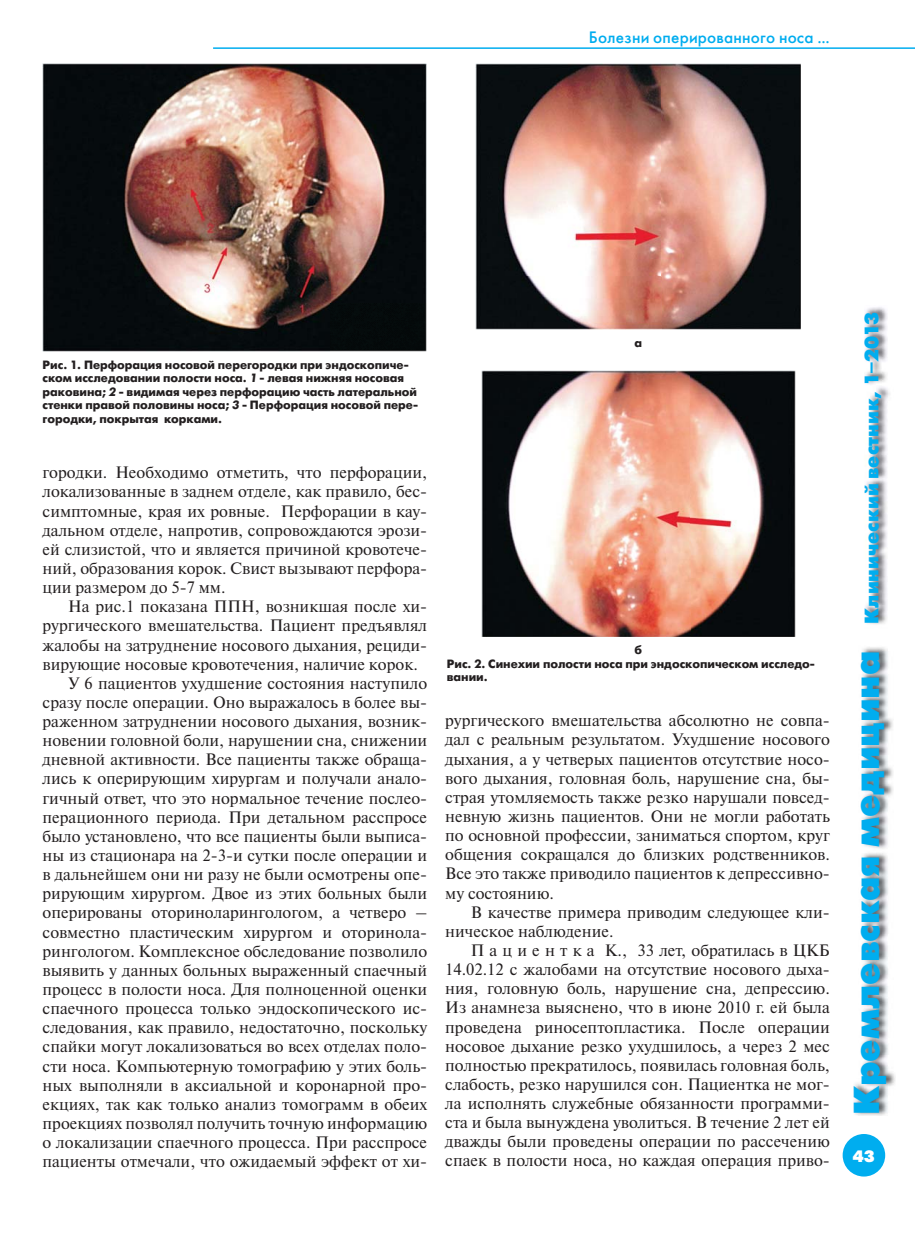
<style>
.page{position:relative;width:915px;height:1234px;background:#fff}
.page>*{position:absolute;margin:0;border:0;box-sizing:border-box;transform-origin:0 0}
.t1{font:36px "Futuris XC";color:#00adef}
.t2{font:19.5px "Futuris XC";color:#00adef}
.t3{font:16.5px/19.2px "Newton C";color:#231f20;text-align:justify}
.t4{font:16.5px "Futuris C";letter-spacing:.01em;color:#00adef}
.t5{font:16.5px "Futuris XC";color:#fff}
.t6{font:700 12px/13.5px "Futuris C";color:#231f20}
.s1{font-style:italic}
</style>
<div class="page">
<div style="left:842px;top:1133px;width:42px;height:43px;background:#00adef;border-radius:50%"></div>
<hr style="left:213px;top:47px;width:701px;height:2px;background:#00adef">
<img style="left:853px;top:307px;width:41px;height:808px">
<img style="left:43px;top:64px;width:383px;height:287px">
<img style="left:475px;top:64px;width:325px;height:265px">
<img style="left:481px;top:370px;width:313px;height:266px">
<p class="t4" style="left:588px;top:31px;width:242px">Болезни оперированного носа ...</p>
<p class="t6" style="left:43px;top:359px;width:377px">Рис. 1. Перфорация носовой перегородки при эндоскопиче&shy;ском исследовании полости носа. <span class="s1">1</span> - левая нижняя носовая раковина; <span class="s1">2</span> - видимая через перфорацию часть латеральной стенки правой половины носа; <span class="s1">3</span> - Перфорация носовой пере&shy;городки, покрытая корками.</p>
<p class="t3" style="left:43px;top:464px;width:386px">городки. Необходимо отметить, что перфорации, локализованные в заднем отделе, как правило, бес&shy;симптомные, края их ровные. Перфорации в кау&shy;дальном отделе, напротив, сопровождаются эрози&shy;ей слизистой, что и является причиной кровотече&shy;ний, образования корок. Свист вызывают перфора&shy;ции размером до 5-7 мм.</p>
<p class="t3" style="left:68px;top:598px;width:360px">На рис.1 показана ППН, возникшая после хи-</p>
<p class="t3" style="left:43px;top:617px;width:386px">рургического вмешательства. Пациент предъявлял</p>
<p class="t3" style="left:43px;top:636px;width:386px">жалобы на затруднение носового дыхания, рециди-</p>
<p class="t3" style="left:43px;top:656px;width:376px">вирующие носовые кровотечения, наличие корок.</p>
<p class="t3" style="left:68px;top:675px;width:360px">У 6 пациентов ухудшение состояния наступило</p>
<p class="t3" style="left:43px;top:694px;width:386px">сразу после операции. Оно выражалось в более вы-</p>
<p class="t3" style="left:43px;top:713px;width:386px">раженном затруднении носового дыхания, возник-</p>
<p class="t3" style="left:43px;top:732px;width:386px">новении головной боли, нарушении сна, снижении</p>
<p class="t3" style="left:43px;top:751px;width:386px">дневной активности. Все пациенты также обраща-</p>
<p class="t3" style="left:43px;top:770px;width:386px">лись к оперирующим хирургам и получали анало-</p>
<p class="t3" style="left:43px;top:789px;width:386px">гичный ответ, что это нормальное течение послео-</p>
<p class="t3" style="left:43px;top:809px;width:386px">перационного периода. При детальном расспросе</p>
<p class="t3" style="left:43px;top:828px;width:386px">было установлено, что все пациенты были выписа-</p>
<p class="t3" style="left:43px;top:847px;width:386px">ны из стационара на 2-3-и сутки после операции и</p>
<p class="t3" style="left:43px;top:866px;width:386px">в дальнейшем они ни разу не были осмотрены опе-</p>
<p class="t3" style="left:43px;top:885px;width:386px">рирующим хирургом. Двое из этих больных были</p>
<p class="t3" style="left:43px;top:904px;width:386px">оперированы оториноларингологом, а четверо –</p>
<p class="t3" style="left:43px;top:923px;width:386px">совместно пластическим хирургом и оторинола-</p>
<p class="t3" style="left:43px;top:942px;width:386px">рингологом. Комплексное обследование позволило</p>
<p class="t3" style="left:43px;top:962px;width:386px">выявить у данных больных выраженный спаечный</p>
<p class="t3" style="left:43px;top:981px;width:386px">процесс в полости носа. Для полноценной оценки</p>
<p class="t3" style="left:43px;top:1000px;width:386px">спаечного процесса только эндоскопического ис-</p>
<p class="t3" style="left:43px;top:1019px;width:386px">следования, как правило, недостаточно, поскольку</p>
<p class="t3" style="left:43px;top:1038px;width:386px">спайки могут локализоваться во всех отделах поло-</p>
<p class="t3" style="left:43px;top:1057px;width:386px">сти носа. Компьютерную томографию у этих боль-</p>
<p class="t3" style="left:43px;top:1076px;width:386px">ных выполняли в аксиальной и коронарной про-</p>
<p class="t3" style="left:43px;top:1095px;width:386px">екциях, так как только анализ томограмм в обеих</p>
<p class="t3" style="left:43px;top:1115px;width:386px">проекциях позволял получить точную информацию</p>
<p class="t3" style="left:43px;top:1134px;width:386px">о локализации спаечного процесса. При расспросе</p>
<p class="t3" style="left:43px;top:1153px;width:386px">пациенты отмечали, что ожидаемый эффект от хи-</p>
<p class="t6" style="left:634px;top:337px;width:9px">а</p>
<p class="t6" style="left:446px;top:644px;width:369px;text-indent:188px">б<br>Рис. 2. Синехии полости носа при эндоскопическом исследо&shy;вании.</p>
<p class="t3" style="left:445px;top:712px;width:386px">рургического вмешательства абсолютно не совпа&shy;дал с реальным результатом. Ухудшение носового дыхания, а у четверых пациентов отсутствие носо&shy;вого дыхания, головная боль, нарушение сна, бы&shy;страя утомляемость также резко нарушали повсед&shy;невную жизнь пациентов. Они не могли работать по основной профессии, заниматься спортом, круг общения сокращался до близких родственников.<br>Все это также приводило пациентов к депрессивно&shy;му состоянию.</p>
<p class="t3" style="left:445px;top:903px;width:386px;text-indent:26px">В качестве примера приводим следующее кли&shy;ническое наблюдение.</p>
<p class="t3" style="left:445px;top:942px;width:386px;text-indent:26px">П а ц и е н т к а К., 33 лет, обратилась в ЦКБ 14.02.12 с жалобами на отсутствие носового дыха&shy;ния, головную боль, нарушение сна, депрессию.<br>Из анамнеза выяснено, что в июне 2010 г. ей была проведена риносептопластика. После операции носовое дыхание резко ухудшилось, а через 2 мес полностью прекратилось, появилась головная боль, слабость, резко нарушился сон. Пациентка не мог&shy;ла исполнять служебные обязанности программи&shy;ста и была вынуждена уволиться. В течение 2 лет ей дважды были проведены операции по рассечению спаек в полости носа, но каждая операция приво-</p>
<p class="t2" style="left:864px;top:623px;width:313px;rotate:-90deg">Клинический вестник, 1–2013</p>
<h1 class="t1" style="left:853px;top:1114px;width:466px;rotate:-90deg">Кремлевская медицина</h1>
<p class="t5" style="left:852px;top:1149px;width:24px">43</p>
</div>
